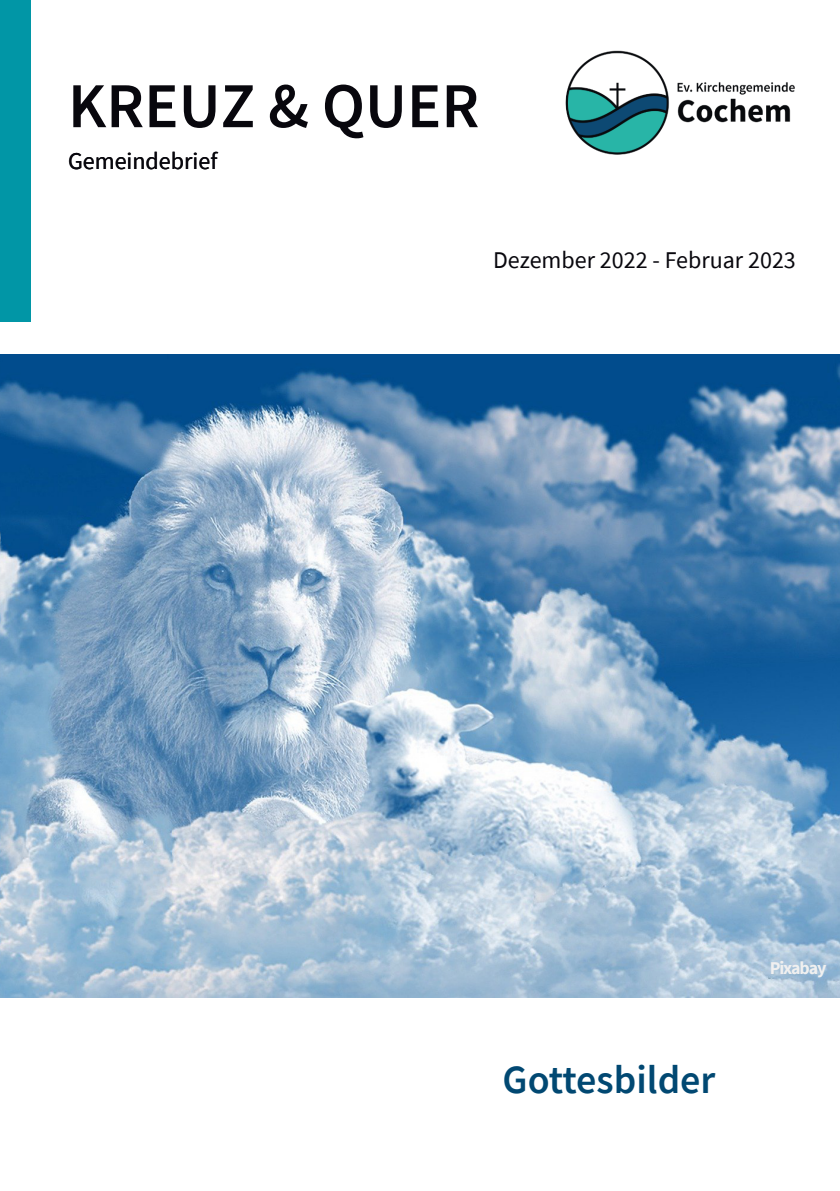
<style>
.page{position:relative;width:840px;height:1191px;background:#fff}
.page>*{position:absolute;margin:0;border:0;box-sizing:border-box;transform-origin:0 0}
.t1{font:600 64px "Source Sans Pro";color:#08070d}
.t2{font:600 40px "Source Sans Pro";color:#014872}
.t3{font:24px "Source Sans Pro";color:#08070d}
.t4{font:700 18px "Source Sans Pro";letter-spacing:-.06em;color:#f0f0f0}
</style>
<div class="page">
<img style="left:565px;top:50px;width:230px;height:105px">
<div style="left:0;top:0;width:31px;height:321px;background:#0196a6"></div>
<img style="left:0;top:354px;width:839px;height:643px">
<h1 class="t1" style="left:68px;top:79px;width:412px">KREUZ &amp; QUER</h1>
<p class="t3" style="left:68px;top:151px;width:151px">Gemeindebrief</p>
<p class="t3" style="left:492px;top:250px;width:304px">Dezember 2022 - Februar 2023</p>
<h2 class="t2" style="left:502px;top:1062px;width:214px">Gottesbilder</h2>
<p class="t4" style="left:769px;top:960px;width:58px">Pixabay</p>
</div>
